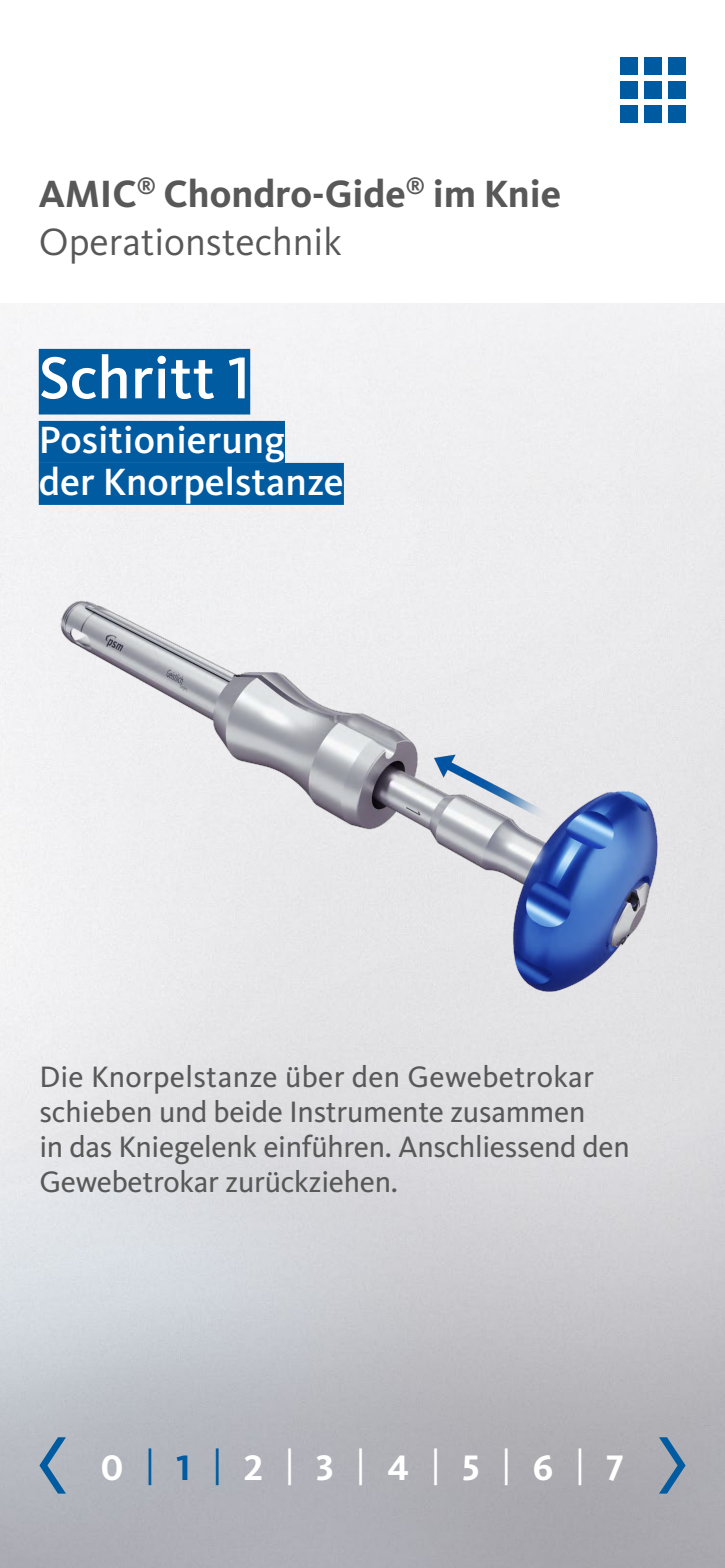
<style>
.page{position:relative;width:725px;height:1568px;background:#fff}
.page>*{position:absolute;margin:0;border:0;box-sizing:border-box;transform-origin:0 0}
.t1{font:500 61.25px "Kievit Pro";color:#fff}
.t2{font:700 39.38px/48.1px "Kievit Pro";color:#585858}
.t3{font:500 39.38px/42px "Kievit Pro";color:#fff}
.t4{font:700 36.75px "Kievit OT";color:#fff}
.t5{font:30.62px/35px "Kievit Pro";letter-spacing:-.01em;color:#585858}
.s1{font-weight:400}
.s2{font-weight:400;color:#005ba0}
.s3{color:#005ba0}
</style>
<div class="page">
<img style="left:0;top:303px;width:724px;height:1265px">
<div style="left:620px;top:106px;width:17px;height:17px;background:#005aa0"></div>
<div style="left:644px;top:106px;width:17px;height:17px;background:#005aa0"></div>
<div style="left:668px;top:106px;width:17px;height:17px;background:#005aa0"></div>
<div style="left:620px;top:82px;width:17px;height:17px;background:#005aa0"></div>
<div style="left:644px;top:82px;width:17px;height:17px;background:#005aa0"></div>
<div style="left:668px;top:82px;width:17px;height:17px;background:#005aa0"></div>
<div style="left:620px;top:57px;width:18px;height:18px;background:#005aa0"></div>
<div style="left:644px;top:57px;width:17px;height:18px;background:#005aa0"></div>
<div style="left:668px;top:57px;width:17px;height:18px;background:#005aa0"></div>
<div style="left:39px;top:349px;width:211px;height:66px;background:#005ba0"></div>
<div style="left:39px;top:421px;width:246px;height:42px;background:#005ba0"></div>
<div style="left:39px;top:463px;width:305px;height:42px;background:#005ba0"></div>
<svg style="left:39px;top:1437px;width:27px;height:57px;background:#809db6"></svg>
<svg style="left:659px;top:1437px;width:26px;height:57px"></svg>
<img style="left:0;top:471px;width:724px;height:558px">
<p class="t2" style="left:38px;top:169px;width:524px">AMIC<sup>®</sup> Chondro-Gide<sup>®</sup> im Knie<br><span class="s1">Operationstechnik</span></p>
<h1 class="t1" style="left:39px;top:341px;width:213px">Schritt 1</h1>
<p class="t3" style="left:39px;top:419px;width:306px">Positionierung der Knorpelstanze</p>
<p class="t5" style="left:39px;top:1059px;width:592px">Die Knorpelstanze über den Gewebetrokar schieben und beide Instrumente zusammen<br>in das Kniegelenk einführen. Anschliessend den Gewebetrokar zurückziehen.</p>
<p class="t4" style="left:101px;top:1446px;width:525px">0 <span class="s2">|</span> <span class="s3">1</span> <span class="s2">|</span> 2 <span class="s1">|</span> 3 <span class="s1">|</span> 4 <span class="s1">|</span> 5 <span class="s1">|</span> 6 <span class="s1">|</span> 7</p>
</div>
